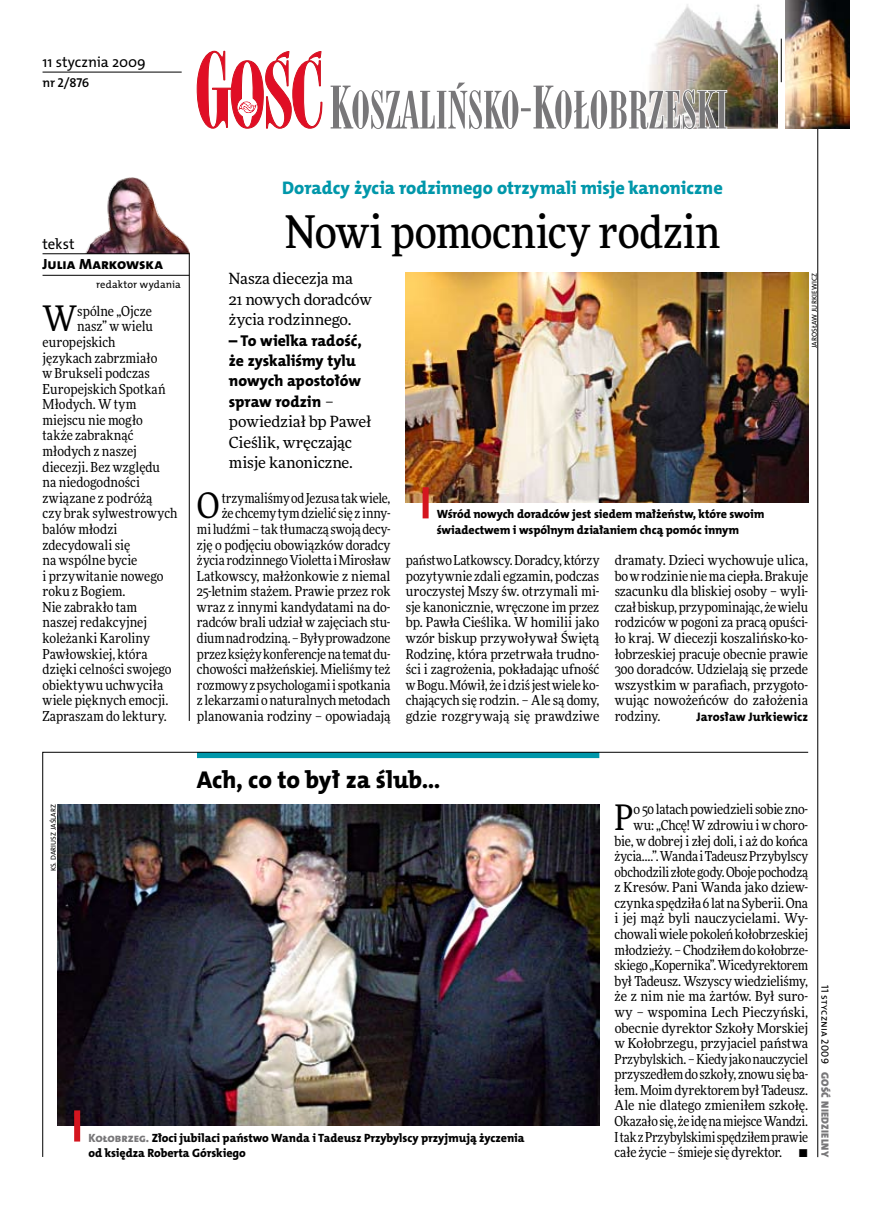
<style>
.page{position:relative;width:872px;height:1221px;background:#fff}
.page>*{position:absolute;margin:0;border:0;box-sizing:border-box;transform-origin:0 0}
.t1{font:500 45px "Freeday Narrow";letter-spacing:-.005em;color:#000}
.t2{font:35.25px "Freeday Narrow News";color:#000}
.t3{font:24.45px "The Mix HP8 Ex Bld";letter-spacing:.01em;color:#000}
.t4{font:18.3px "The Mix HP8 Ex Bld";letter-spacing:.02em;color:#0097aa}
.t5{font:15.75px/20.4px "The Mix HP8 Ex Bld";color:#000}
.t6{font:15.45px/20.4px "Freeday News";letter-spacing:-.01em;color:#000}
.t7{font:14.85px "The Mix HP5 Plain";color:#000}
.t8{font:14.85px "The Mix HP8 Ex Bld";color:#000}
.t9{font:13.8px/15.6px "Freeday Narrow News";letter-spacing:-.005em;color:#000;text-align:right}
.t10{font:12.9px "The Mix HP6 Se Bld";color:#000}
.t11{font:12.45px "The Mix HP8 Ex Bld";letter-spacing:.01em;color:#000}
.t12{font:12px/15.6px "The Mix HP8 Ex Bld";letter-spacing:-.005em;color:#000}
.t13{font:10.5px "The Mix HP5 Plain";letter-spacing:.01em;color:#000}
.t14{font:10.5px "The Mix HP9 Blk";letter-spacing:.025em;color:#787779}
.t15{font:7.2px "The Mix HP5 Plain";letter-spacing:.015em;color:#000}
.s1{font-family:"Freeday News";font-size:15.45px}
.s2{color:#787779}
</style>
<div class="page">
<hr style="left:817px;top:72px;width:1px;height:1084px;background:#000">
<hr style="left:781px;top:39px;width:1px;height:43px;background:#000">
<svg style="left:42px;top:751px;width:766px;height:406px"></svg>
<img style="left:649px;top:4px;width:128px;height:124px">
<img style="left:785px;top:0;width:65px;height:128px">
<img style="left:85px;top:177px;width:104px;height:76px">
<hr style="left:43px;top:253px;width:146px;height:1px;background:#000">
<hr style="left:43px;top:275px;width:146px;height:1px;background:#000">
<hr style="left:189px;top:253px;width:1px;height:468px;background:#000">
<svg style="left:197px;top:51px;width:125px;height:78px"></svg>
<svg style="left:330px;top:83px;width:398px;height:46px"></svg>
<hr style="left:43px;top:72px;width:139px;height:1px;background:#000">
<img style="left:57px;top:804px;width:542px;height:321px">
<img style="left:406px;top:273px;width:402px;height:230px">
<div style="left:74px;top:1110px;width:6px;height:31px;background:#d4151f"></div>
<div style="left:422px;top:487px;width:6px;height:31px;background:#d4151f"></div>
<p class="t7" style="left:43px;top:53px;width:105px">11 stycznia 2009</p>
<p class="t10" style="left:43px;top:75px;width:48px">nr 2/876</p>
<p class="t7" style="left:43px;top:234px;width:33px">tekst</p>
<p class="t8" style="left:43px;top:254px;width:122px">Julia Markowska</p>
<p class="t13" style="left:96px;top:278px;width:86px">redaktor wydania</p>
<h2 class="t2" style="left:43px;top:297px;width:36px">W</h2>
<p class="t9" style="left:77px;top:303px;width:76px">spólne „Ojcze</p>
<p class="t9" style="left:77px;top:318px;width:77px">nasz” w wielu</p>
<p class="t9" style="left:43px;top:334px;width:74px">europejskich</p>
<p class="t9" style="left:43px;top:350px;width:116px">językach zabrzmiało</p>
<p class="t9" style="left:43px;top:365px;width:109px">w Brukseli podczas</p>
<p class="t9" style="left:43px;top:381px;width:124px">Europejskich Spotkań</p>
<p class="t9" style="left:43px;top:396px;width:95px">Młodych. W tym</p>
<p class="t9" style="left:43px;top:412px;width:102px">miejscu nie mogło</p>
<p class="t9" style="left:43px;top:427px;width:92px">także zabraknąć</p>
<p class="t9" style="left:43px;top:443px;width:96px">młodych z naszej</p>
<p class="t9" style="left:43px;top:459px;width:119px">diecezji. Bez względu</p>
<p class="t9" style="left:43px;top:474px;width:99px">na niedogodności</p>
<p class="t9" style="left:43px;top:490px;width:111px">związane z podróżą</p>
<p class="t9" style="left:43px;top:505px;width:136px">czy brak sylwestrowych</p>
<p class="t9" style="left:43px;top:521px;width:76px">balów młodzi</p>
<p class="t9" style="left:43px;top:536px;width:89px">zdecydowali się</p>
<p class="t9" style="left:43px;top:552px;width:96px">na wspólne bycie</p>
<p class="t9" style="left:43px;top:568px;width:122px">i przywitanie nowego</p>
<p class="t9" style="left:43px;top:583px;width:85px">roku z Bogiem.</p>
<p class="t9" style="left:43px;top:599px;width:96px">Nie zabrakło tam</p>
<p class="t9" style="left:43px;top:614px;width:106px">naszej redakcyjnej</p>
<p class="t9" style="left:43px;top:630px;width:109px">koleżanki Karoliny</p>
<p class="t9" style="left:43px;top:645px;width:107px">Pawłowskiej, która</p>
<p class="t9" style="left:43px;top:661px;width:131px">dzięki celności swojego</p>
<p class="t9" style="left:43px;top:676px;width:122px">obiektywu uchwyciła</p>
<p class="t9" style="left:43px;top:692px;width:127px">wiele pięknych emocji.</p>
<p class="t9" style="left:43px;top:708px;width:126px">Zapraszam do lektury.</p>
<h3 class="t4" style="left:282px;top:175px;width:442px">Doradcy życia rodzinnego otrzymali misje kanoniczne</h3>
<h1 class="t1" style="left:285px;top:204px;width:436px">Nowi pomocnicy rodzin</h1>
<p class="t6" style="left:229px;top:268px;width:144px">Nasza diecezja ma<br>21 nowych doradców życia rodzinnego.</p>
<p class="t5" style="left:229px;top:330px;width:134px">– To wielka radość, że zyskaliśmy tylu nowych apostołów spraw rodzin <span class="s1">–</span></p>
<p class="t6" style="left:229px;top:411px;width:144px">powiedział bp Paweł<br>Cieślik, wręczając misje kanoniczne.</p>
<p class="t15" style="left:809px;top:348px;width:76px;rotate:-90deg">Jarosław Jurkiewicz</p>
<p class="t9" style="left:197px;top:490px;width:195px">trzymaliśmy odJezusa tak wiele,<br>że chcemy tym dzielić się z inny-<br>mi ludźmi – tak tłumaczą swoją decy&shy;zję o podjęciu obowiązków doradcy życia rodzinnego Violetta iMirosław Latkowscy, małżonkowie z niemal 25-letnim stażem. Prawie przez rok wraz z innymi kandydatami na do&shy;radców brali udział w zajęciach stu&shy;dium nad rodziną. – Były prowadzone przez księży konferencje na temat du&shy;chowości małżeńskiej. Mieliśmy też rozmowy zpsychologami ispotkania z lekarzami onaturalnych metodach planowania rodziny – opowiadają</p>
<h2 class="t2" style="left:197px;top:484px;width:24px">O</h2>
<p class="t12" style="left:437px;top:506px;width:328px">Wśród nowych doradców jest siedem małżeństw, które swoim świadectwem i wspólnym działaniem chcą pomóc innym</p>
<p class="t9" style="left:406px;top:552px;width:195px;text-align:justify">państwo Latkowscy. Doradcy, którzy pozytywnie zdali egzamin, podczas uroczystej Mszy św. otrzymali mi&shy;sje kanonicznie, wręczone im przez bp. Pawła Cieślika. W homilii jako wzór biskup przywoływał Świętą Rodzinę, która przetrwała trudno&shy;ści i zagrożenia, pokładając ufność wBogu. Mówił, że idziś jestwiele ko&shy;chających się rodzin. – Ale są domy, gdzie rozgrywają się prawdziwe</p>
<p class="t9" style="left:614px;top:552px;width:195px;text-align:justify">dramaty. Dzieci wychowuje ulica, bowrodzinie niema ciepła. Brakuje szacunku dla bliskiej osoby – wyli&shy;czał biskup, przypominając, żewielu rodziców w pogoni za pracą opuści&shy;ło kraj. W diecezji koszalińsko-ko&shy;łobrzeskiej pracuje obecnie prawie 300 doradców. Udzielają się przede wszystkim w parafiach, przygoto&shy;wując nowożeńców do założenia rodziny.</p>
<p class="t11" style="left:696px;top:708px;width:113px">Jarosław Jurkiewicz</p>
<h3 class="t3" style="left:197px;top:764px;width:245px">Ach, co to był za ślub…</h3>
<p class="t15" style="left:49px;top:871px;width:69px;rotate:-90deg">ks. dariusz jaślarz</p>
<p class="t12" style="left:88px;top:1129px;width:437px"><span class="s2">Kołobrzeg.</span> Złoci jubilaci państwo Wanda i Tadeusz Przybylscy przyjmują życzenia od księdza Roberta Górskiego</p>
<p class="t9" style="left:614px;top:801px;width:195px">o 50 latach powiedzieli sobie zno&shy;wu: „Chcę! W zdrowiu i w choro&shy;bie, w dobrej i złej doli, i aż do końca życia….”. Wanda iTadeusz Przybylscy obchodzili złote gody. Oboje pochodzą z Kresów. Pani Wanda jako dziew&shy;czynka spędziła 6 lat naSyberii. Ona i jej mąż byli nauczycielami. Wy&shy;chowali wiele pokoleń kołobrzeskiej młodzieży. – Chodziłem dokołobrze&shy;skiego „Kopernika”. Wicedyrektorem był Tadeusz. Wszyscy wiedzieliśmy, że z nim nie ma żartów. Był suro&shy;wy – wspomina Lech Pieczyński, obecnie dyrektor Szkoły Morskiej w Kołobrzegu, przyjaciel państwa Przybylskich. – Kiedy jako nauczyciel przyszedłem doszkoły, znowusię ba&shy;łem. Moim dyrektorem był Tadeusz.<br>Ale nie dlatego zmieniłem szkołę.<br>Okazało się, że idę na miejsce Wandzi.<br>I tak z Przybylskimi spędziłem prawie całe życie – śmieje się dyrektor. •</p>
<h2 class="t2" style="left:614px;top:795px;width:21px">P</h2>
<p class="t13" style="left:832px;top:985px;width:80px;rotate:90deg">11 stycznia 2009</p>
<p class="t14" style="left:832px;top:1071px;width:87px;rotate:90deg">Gość Niedzielny</p>
</div>
